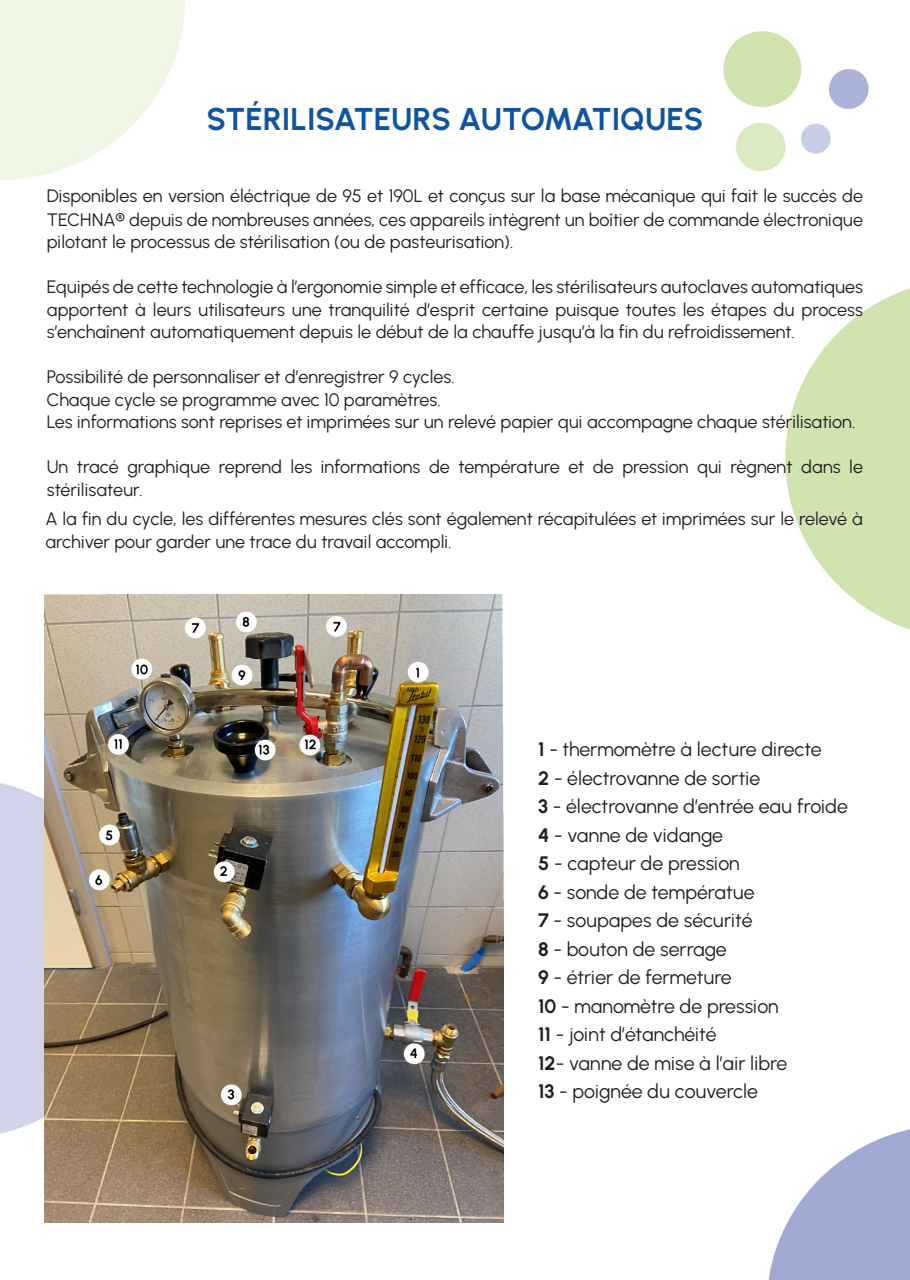
<style>
.page{position:relative;width:910px;height:1280px;background:#fff}
.page>*{position:absolute;margin:0;border:0;box-sizing:border-box;transform-origin:0 0}
.t1{font:700 31.5px "Urbanist";color:#0e55a1}
.t2{font:19.5px "Urbanist";letter-spacing:-.005em;color:#231f20}
.t3{font:18px/22.5px "Urbanist";letter-spacing:-.005em;color:#231f20;text-align:justify}
.s1{font-size:19.5px}
.s2{font-weight:700}
</style>
<div class="page">
<img style="left:0;top:0;width:910px;height:1280px">
<img style="left:44px;top:594px;width:460px;height:629px">
<p class="t1" style="left:207px;top:100px;width:498px">STÉRILISATEURS AUTOMATIQUES</p>
<p class="t3" style="left:47px;top:185px;width:818px;line-height:23px">Disponibles en version éléctrique de 95 et 190L et conçus sur la base mécanique qui fait le succès de TECHNA<span class="s1">®</span> depuis de nombreuses années, ces appareils intègrent un boîtier de commande électronique pilotant le processus de stérilisation (ou de pasteurisation).</p>
<p class="t3" style="left:47px;top:276px;width:818px">Equipés de cette technologie à l’ergonomie simple et efficace, les stérilisateurs autoclaves automatiques apportent à leurs utilisateurs une tranquilité d’esprit certaine puisque toutes les étapes du process s’enchaînent automatiquement depuis le début de la chauffe jusqu’à la fin du refroidissement.</p>
<p class="t3" style="left:47px;top:366px;width:409px">Possibilité de personnaliser et d’enregistrer 9 cycles.</p>
<p class="t3" style="left:47px;top:388px;width:395px">Chaque cycle se programme avec 10 paramètres.</p>
<p class="t3" style="left:47px;top:411px;width:810px">Les informations sont reprises et imprimées sur un relevé papier qui accompagne chaque stérilisation.</p>
<p class="t3" style="left:47px;top:456px;width:818px">Un tracé graphique reprend les informations de température et de pression qui règnent dans le stérilisateur.</p>
<p class="t3" style="left:45px;top:508px;width:819px">A la fin du cycle, les différentes mesures clés sont également récapitulées et imprimées sur le relevé à archiver pour garder une trace du travail accompli.</p>
<p class="t2" style="left:538px;top:738px;width:285px"><span class="s2">1</span> - thermomètre à lecture directe</p>
<p class="t2" style="left:538px;top:766px;width:224px"><span class="s2">2</span> - électrovanne de sortie</p>
<p class="t2" style="left:538px;top:795px;width:311px"><span class="s2">3</span> - électrovanne d’entrée eau froide</p>
<p class="t2" style="left:538px;top:823px;width:186px"><span class="s2">4</span> - vanne de vidange</p>
<p class="t2" style="left:538px;top:852px;width:203px"><span class="s2">5</span> - capteur de pression</p>
<p class="t2" style="left:538px;top:880px;width:218px"><span class="s2">6</span> - sonde de températue</p>
<p class="t2" style="left:538px;top:909px;width:216px"><span class="s2">7</span> - soupapes de sécurité</p>
<p class="t2" style="left:538px;top:937px;width:190px"><span class="s2">8</span> - bouton de serrage</p>
<p class="t2" style="left:538px;top:966px;width:195px"><span class="s2">9</span> - étrier de fermeture</p>
<p class="t2" style="left:538px;top:994px;width:242px"><span class="s2">10</span> - manomètre de pression</p>
<p class="t2" style="left:538px;top:1023px;width:180px"><span class="s2">11</span> - joint d’étanchéité</p>
<p class="t2" style="left:538px;top:1051px;width:251px"><span class="s2">12</span>- vanne de mise à l’air libre</p>
<p class="t2" style="left:538px;top:1080px;width:221px"><span class="s2">13</span> - poignée du couvercle</p>
</div>
